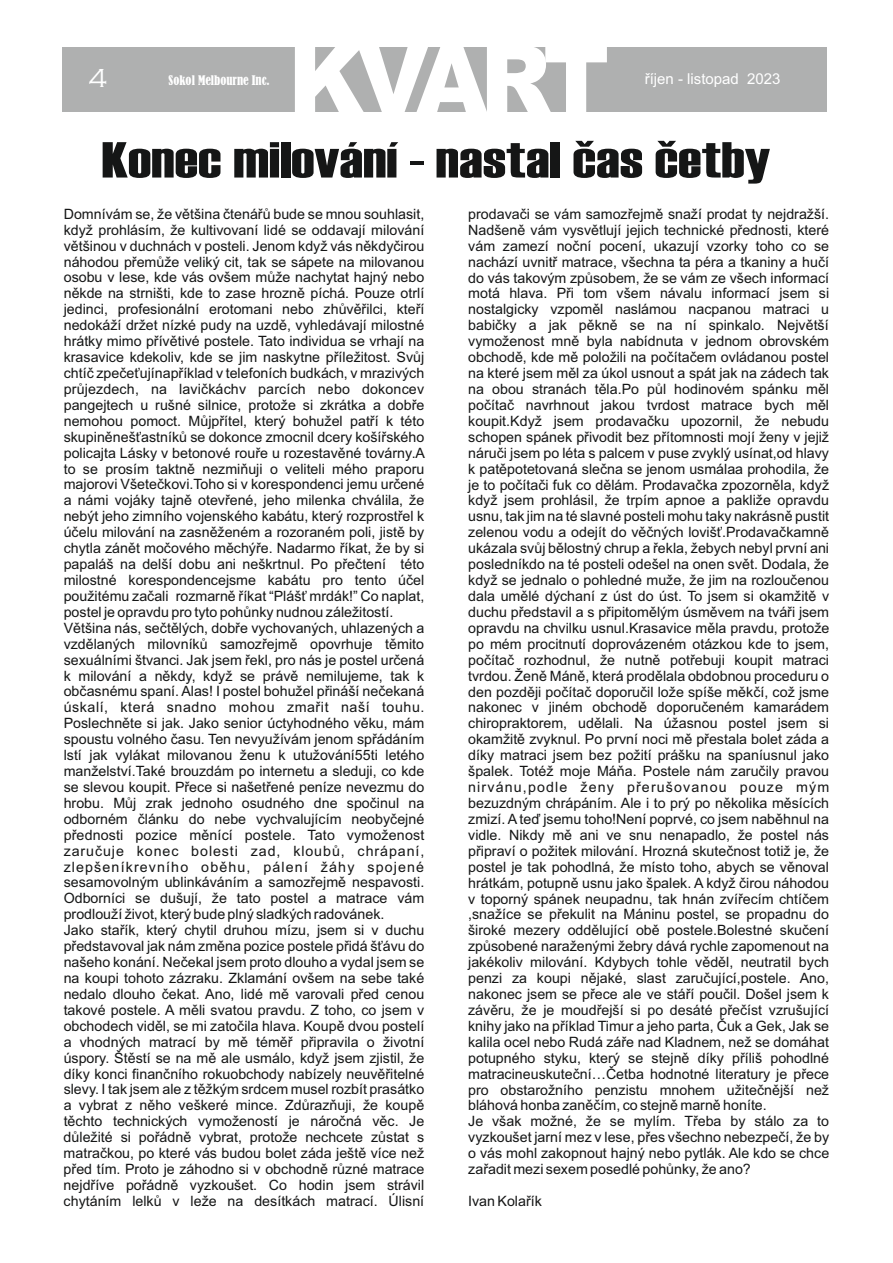
<style>
.page{position:relative;width:893px;height:1263px;background:#fff}
.page>*{position:absolute;margin:0;border:0;box-sizing:border-box;transform-origin:0 0}
.t1{font:900 94.2px "Arial";letter-spacing:-.085em;color:#fff}
.t2{font:50.55px "Haettenschweiler";color:#151616;scale:1.3 1}
.t3{font:300 27px "Copperplate Gothic";color:#fff}
.t4{font:15px "Arial";color:#fff}
.t5{font:14.25px/15.9px "Arial";color:#151616;text-align:justify}
.t6{font:condensed 12.3px "Bernard";color:#fff}
</style>
<div class="page">
<div style="left:62px;top:48px;width:765px;height:64px;background:#afb0b0"></div>
<p class="t3" style="left:88px;top:62px;width:21px">4</p>
<p class="t6" style="left:169px;top:75px;width:103px">Sokol Melbourne Inc.</p>
<p class="t1" style="left:288px;top:46px;width:323px">KVART</p>
<p class="t4" style="left:645px;top:74px;width:137px">říjen - listopad 2023</p>
<p class="t2" style="left:101px;top:142px;width:516px">Konec milování - nastal čas četby</p>
<p class="t5" style="left:64px;top:207px;width:363px;text-align:left">Domnívám se, že většina čtenářů bude se mnou souhlasit, když prohlásím, že kultivovaní lidé se oddavají milování většinou v duchnách v posteli. Jenom když vás někdyčirou náhodou přemůže veliký cit, tak se sápete na milovanou osobu v lese, kde vás ovšem může nachytat hajný nebo někde na strništi, kde to zase hrozně píchá. Pouze otrlí jedinci, profesionální erotomani nebo zhůvěřilci, kteří nedokáží držet nízké pudy na uzdě, vyhledávají milostné hrátky mimo přívětivé postele. Tato individua se vrhají na krasavice kdekoliv, kde se jim naskytne příležitost. Svůj chtíč zpečeťujínapříklad v telefoních budkách, v mrazivých průjezdech, na lavičkáchv parcích nebo dokoncev pangejtech u rušné silnice, protože si zkrátka a dobře nemohou pomoct. Můjpřítel, který bohužel patří k této skupiněnešťastníků se dokonce zmocnil dcery košířského policajta Lásky v betonové rouře u rozestavěné továrny.A to se prosím taktně nezmiňuji o veliteli mého praporu majorovi Všetečkovi.Toho si v korespondenci jemu určené a námi vojáky tajně otevřené, jeho milenka chválila, že nebýt jeho zimního vojenského kabátu, který rozprostřel k účelu milování na zasněženém a rozoraném poli, jistě by chytla zánět močového měchýře. Nadarmo říkat, že by si papaláš na delší dobu ani neškrtnul. Po přečtení této milostné korespondencejsme kabátu pro tento účel použitému začali rozmarně říkat “Plášť mrdák!” Co naplat, postel je opravdu pro tyto pohůnky nudnou záležitostí.<br>Většina nás, sečtělých, dobře vychovaných, uhlazených a vzdělaných milovníků samozřejmě opovrhuje těmito sexuálními štvanci. Jak jsem řekl, pro nás je postel určená k milování a někdy, když se právě nemilujeme, tak k občasnému spaní. Alas! I postel bohužel přináší nečekaná úskalí, která snadno mohou zmařit naší touhu.<br>Poslechněte si jak. Jako senior úctyhodného věku, mám spoustu volného času. Ten nevyužívám jenom spřádáním lstí jak vylákat milovanou ženu k utužování55ti letého manželství.Také brouzdám po internetu a sleduji, co kde se slevou koupit. Přece si našetřené peníze nevezmu do hrobu. Můj zrak jednoho osudného dne spočinul na odborném článku do nebe vychvalujícím neobyčejné přednosti pozice měnící postele. Tato vymoženost zaručuje konec bolesti zad, kloubů, chrápaní, zlepšeníkrevního oběhu, pálení žáhy spojené sesamovolným ublinkáváním a samozřejmě nespavosti.<br>Odborníci se dušují, že tato postel a matrace vám prodlouží život, který bude plný sladkých radovánek.<br>Jako stařík, který chytil druhou mízu, jsem si v duchu představoval jak nám změna pozice postele přidá šťávu do našeho konání. Nečekal jsem proto dlouho a vydal jsem se na koupi tohoto zázraku. Zklamání ovšem na sebe také nedalo dlouho čekat. Ano, lidé mě varovali před cenou takové postele. A měli svatou pravdu. Z toho, co jsem v obchodech viděl, se mi zatočila hlava. Koupě dvou postelí a vhodných matrací by mě téměř připravila o životní úspory. Štěstí se na mě ale usmálo, když jsem zjistil, že díky konci finančního rokuobchody nabízely neuvěřitelné slevy. I tak jsem ale z těžkým srdcem musel rozbít prasátko a vybrat z něho veškeré mince. Zdůrazňuji, že koupě těchto technických vymožeností je náročná věc. Je důležité si pořádně vybrat, protože nechcete zůstat s matračkou, po které vás budou bolet záda ještě více než před tím. Proto je záhodno si v obchodně různé matrace nejdříve pořádně vyzkoušet. Co hodin jsem strávil chytáním lelků v leže na desítkách matrací. Úlisní</p>
<p class="t5" style="left:468px;top:207px;width:363px">prodavači se vám samozřejmě snaží prodat ty nejdražší.<br>Nadšeně vám vysvětlují jejich technické přednosti, které vám zamezí noční pocení, ukazují vzorky toho co se nachází uvnitř matrace, všechna ta péra a tkaniny a hučí do vás takovým způsobem, že se vám ze všech informací motá hlava. Při tom všem návalu informací jsem si nostalgicky vzpoměl naslámou nacpanou matraci u babičky a jak pěkně se na ní spinkalo. Největší vymoženost mně byla nabídnuta v jednom obrovském obchodě, kde mě položili na počítačem ovládanou postel na které jsem měl za úkol usnout a spát jak na zádech tak na obou stranách těla.Po půl hodinovém spánku měl počítač navrhnout jakou tvrdost matrace bych měl koupit.Když jsem prodavačku upozornil, že nebudu schopen spánek přivodit bez přítomnosti mojí ženy v jejiž náruči jsem po léta s palcem v puse zvyklý usínat,od hlavy k patěpotetovaná slečna se jenom usmálaa prohodila, že je to počítači fuk co dělám. Prodavačka zpozorněla, když když jsem prohlásil, že trpím apnoe a pakliže opravdu usnu, tak jim na té slavné posteli mohu taky nakrásně pustit zelenou vodu a odejít do věčných lovišť.Prodavačkamně ukázala svůj bělostný chrup a řekla, žebych nebyl první ani posledníkdo na té posteli odešel na onen svět. Dodala, že když se jednalo o pohledné muže, že jim na rozloučenou dala umělé dýchaní z úst do úst. To jsem si okamžitě v duchu představil a s připitomělým úsměvem na tváři jsem opravdu na chvilku usnul.Krasavice měla pravdu, protože po mém procitnutí doprovázeném otázkou kde to jsem, počítač rozhodnul, že nutně potřebuji koupit matraci tvrdou. Ženě Máně, která prodělala obdobnou proceduru o den později počítač doporučil lože spíše měkčí, což jsme nakonec v jiném obchodě doporučeném kamarádem chiropraktorem, udělali. Na úžasnou postel jsem si okamžitě zvyknul. Po první noci mě přestala bolet záda a díky matraci jsem bez požití prášku na spaníusnul jako špalek. Totéž moje Máňa. Postele nám zaručily pravou nirvánu,podle ženy přerušovanou pouze mým bezuzdným chrápáním. Ale i to prý po několika měsících zmizí. A teď jsemu toho!Není poprvé, co jsem naběhnul na vidle. Nikdy mě ani ve snu nenapadlo, že postel nás připraví o požitek milování. Hrozná skutečnost totiž je, že postel je tak pohodlná, že místo toho, abych se věnoval hrátkám, potupně usnu jako špalek. A když čirou náhodou v toporný spánek neupadnu, tak hnán zvířecím chtíčem ,snažíce se překulit na Máninu postel, se propadnu do široké mezery oddělující obě postele.Bolestné skučení způsobené naraženými žebry dává rychle zapomenout na jakékoliv milování. Kdybych tohle věděl, neutratil bych penzi za koupi nějaké, slast zaručující,postele. Ano, nakonec jsem se přece ale ve stáří poučil. Došel jsem k závěru, že je moudřejší si po desáté přečíst vzrušující knihy jako na příklad Timur a jeho parta, Čuk a Gek, Jak se kalila ocel nebo Rudá záře nad Kladnem, než se domáhat potupného styku, který se stejně díky příliš pohodlné matracineuskuteční…Četba hodnotné literatury je přece pro obstarožního penzistu mnohem užitečnější než bláhová honba zaněčím, co stejně marně honíte.</p>
<p class="t5" style="left:468px;top:1115px;width:362px">Je však možné, že se mylím. Třeba by stálo za to vyzkoušet jarní mez v lese, přes všechno nebezpečí, že by o vás mohl zakopnout hajný nebo pytlák. Ale kdo se chce zařadit mezi sexem posedlé pohůnky, že ano?</p>
<p class="t5" style="left:468px;top:1194px;width:75px">Ivan Kolařík</p>
</div>
